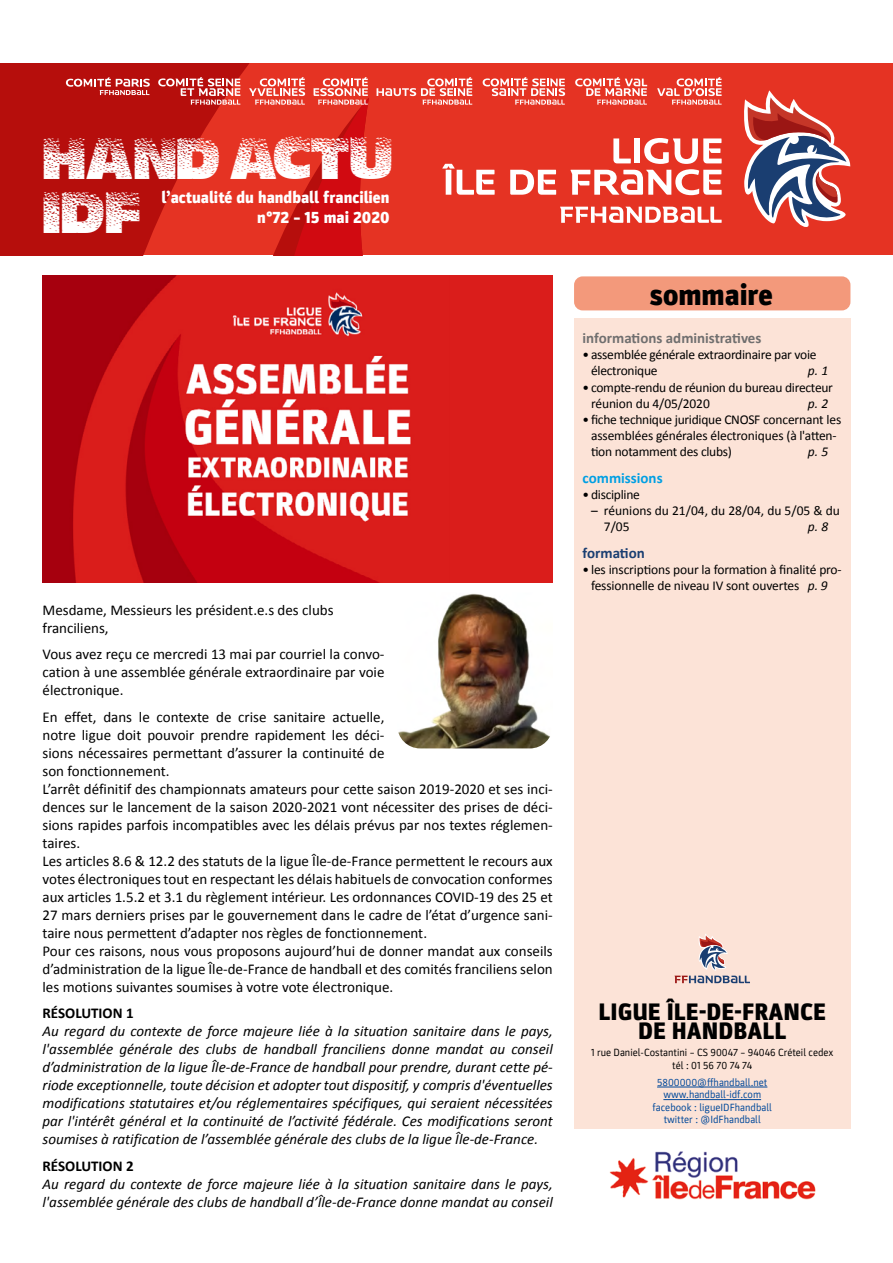
<style>
.page{position:relative;width:893px;height:1263px;background:#fff}
.page>*{position:absolute;margin:0;border:0;box-sizing:border-box;transform-origin:0 0}
.t1{font:45px/54px "Hot Sweat";letter-spacing:-.01em;color:#fff}
.t2{font:900 30px "Parka";color:#000}
.t3{font:900 24px/19.5px "Parka";color:#000;text-align:center}
.t4{font:900 16.5px/19.8px "Parka";color:#fff;text-align:right}
.t5{font:15px/18px "Calibri";color:#000}
.t6{font:italic 15px/18px "Calibri";color:#000;text-align:justify}
.t7{font:700 15px "Calibri";color:#706f6f}
.t8{font:700 15px "Calibri";color:#000}
.t9{font:700 15px "Calibri";color:#009fe3}
.t10{font:700 15px "Calibri";color:#1a3e71}
.t11{font:13.5px/16.2px "Calibri";letter-spacing:-.02em;color:#000}
.t12{font:13.5px/16.2px "Calibri";color:#000}
.t13{font:italic 13.5px "Calibri";color:#000}
.t14{font:10.5px/12.6px "Parka";color:#00489a;text-align:center}
.t15{font:10.5px/12.6px "Parka";color:#000;text-align:center}
.s1{font-style:italic}
</style>
<div class="page">
<svg style="left:0;top:64px;width:893px;height:191px;background:#d7271b"></svg>
<div style="left:574px;top:319px;width:276px;height:810px;background:#fce3d7"></div>
<div style="left:574px;top:276px;width:276px;height:34px;background:#f3997b;border-radius:9px"></div>
<hr style="left:657px;top:1087px;width:110px;height:1px;background:#00489a">
<hr style="left:663px;top:1099px;width:98px;height:1px;background:#00489a">
<img style="left:609px;top:1151px;width:207px;height:49px">
<svg style="left:674px;top:934px;width:76px;height:49px"></svg>
<svg style="left:743px;top:90px;width:107px;height:138px"></svg>
<svg style="left:442px;top:164px;width:53px;height:31px"></svg>
<svg style="left:510px;top:170px;width:46px;height:25px"></svg>
<svg style="left:570px;top:138px;width:152px;height:57px"></svg>
<svg style="left:560px;top:207px;width:162px;height:16px"></svg>
<svg style="left:314px;top:77px;width:54px;height:28px;background:#ed776d"></svg>
<svg style="left:66px;top:77px;width:84px;height:18px;background:#cb5352"></svg>
<svg style="left:158px;top:77px;width:82px;height:28px;background:#ce5552"></svg>
<svg style="left:249px;top:77px;width:56px;height:28px;background:#ed7469"></svg>
<svg style="left:377px;top:77px;width:95px;height:28px;background:#eb6457"></svg>
<svg style="left:483px;top:77px;width:82px;height:28px;background:#ec7267"></svg>
<svg style="left:575px;top:77px;width:72px;height:28px;background:#ec7065"></svg>
<svg style="left:657px;top:77px;width:65px;height:28px;background:#ec6d62"></svg>
<img style="left:43px;top:276px;width:510px;height:306px">
<img style="left:398px;top:593px;width:152px;height:155px">
<h1 class="t1" style="left:43px;top:126px;width:352px">HAND ACTU<br>IDF</h1>
<p class="t4" style="left:161px;top:187px;width:230px">l’actualité du handball francilien n°72 – 15 mai 2020</p>
<p class="t5" style="left:43px;top:601px;width:293px">Mesdame, Messieurs les président.e.s des clubs franciliens,</p>
<p class="t5" style="left:43px;top:645px;width:343px;text-align:justify">Vous avez reçu ce mercredi 13 mai par courriel la convo&shy;cation à une assemblée générale extraordinaire par voie électronique.</p>
<p class="t5" style="left:43px;top:708px;width:512px">En effet, dans le contexte de crise sanitaire actuelle,<br>notre ligue doit pouvoir prendre rapidement les déci-<br>sions nécessaires permettant d’assurer la continuité de<br>son fonctionnement.<br>L’arrêt définitif des championnats amateurs pour cette saison 2019-2020 et ses inci&shy;dences sur le lancement de la saison 2020-2021 vont nécessiter des prises de déci&shy;sions rapides parfois incompatibles avec les délais prévus par nos textes réglemen&shy;taires.<br>Les articles 8.6 &amp; 12.2 des statuts de la ligue Île-de-France permettent le recours aux votes électroniques tout en respectant les délais habituels de convocation conformes aux articles 1.5.2 et 3.1 du règlement intérieur. Les ordonnances COVID-19 des 25 et 27 mars derniers prises par le gouvernement dans le cadre de l’état d’urgence sani&shy;taire nous permettent d’adapter nos règles de fonctionnement.<br>Pour ces raisons, nous vous proposons aujourd’hui de donner mandat aux conseils d’administration de la ligue Île-de-France de handball et des comités franciliens selon les motions suivantes soumises à votre vote électronique.</p>
<p class="t8" style="left:43px;top:1004px;width:93px">RÉSOLUTION 1</p>
<p class="t6" style="left:43px;top:1022px;width:512px">Au regard du contexte de force majeure liée à la situation sanitaire dans le pays, l'assemblée générale des clubs de handball franciliens donne mandat au conseil d’administration de la ligue Île-de-France de handball pour prendre, durant cette pé&shy;riode exceptionnelle, toute décision et adopter tout dispositif, y compris d'éventuelles modifications statutaires et/ou réglementaires spécifiques, qui seraient nécessitées par l'intérêt général et la continuité de l’activité fédérale. Ces modifications seront soumises à ratification de l’assemblée générale des clubs de la ligue Île-de-France.</p>
<p class="t8" style="left:43px;top:1156px;width:93px">RÉSOLUTION 2</p>
<p class="t6" style="left:43px;top:1174px;width:512px">Au regard du contexte de force majeure liée à la situation sanitaire dans le pays, l'assemblée générale des clubs de handball d’Île-de-France donne mandat au conseil</p>
<h2 class="t2" style="left:650px;top:277px;width:125px">sommaire</h2>
<p class="t7" style="left:583px;top:328px;width:180px">informations administratives</p>
<p class="t11" style="left:591px;top:347px;width:227px;text-indent:-9px">• assemblée générale extraordinaire par voie électronique</p>
<p class="t13" style="left:808px;top:362px;width:22px">p. 1</p>
<p class="t11" style="left:591px;top:379px;width:243px;text-indent:-9px">• compte-rendu de réunion du bureau directeur réunion du 4/05/2020</p>
<p class="t13" style="left:808px;top:394px;width:22px">p. 2</p>
<p class="t11" style="left:591px;top:411px;width:252px;text-indent:-9px">• fiche technique juridique CNOSF concernant les assemblées générales électroniques (à l'atten&shy;tion notamment des clubs)</p>
<p class="t13" style="left:808px;top:443px;width:22px">p. 5</p>
<p class="t9" style="left:583px;top:468px;width:82px">commissions</p>
<p class="t11" style="left:583px;top:486px;width:59px">• discipline</p>
<p class="t12" style="left:604px;top:503px;width:237px;text-indent:-13px">– réunions du 21/04, du 28/04, du 5/05 &amp; du<br>7/05</p>
<p class="t13" style="left:808px;top:518px;width:22px">p. 8</p>
<p class="t10" style="left:583px;top:543px;width:64px">formation</p>
<p class="t11" style="left:583px;top:562px;width:261px;text-align:center">• les inscriptions pour la formation à finalité pro&shy;fessionnelle de niveau IV sont ouvertes <span class="s1">p. 9</span></p>
<h3 class="t3" style="left:598px;top:1002px;width:229px">LIGUE ÎLE-DE-FRANCE<br>DE HANDBALL</h3>
<p class="t15" style="left:591px;top:1046px;width:244px">1 rue Daniel-Costantini – CS 90047 – 94046 Créteil cedex tél : 01 56 70 74 74</p>
<p class="t14" style="left:653px;top:1076px;width:121px">5800000@ffhandball.net www.handball-idf.com facebook : ligueIDFhandball twitter : @IdFhandball</p>
</div>
